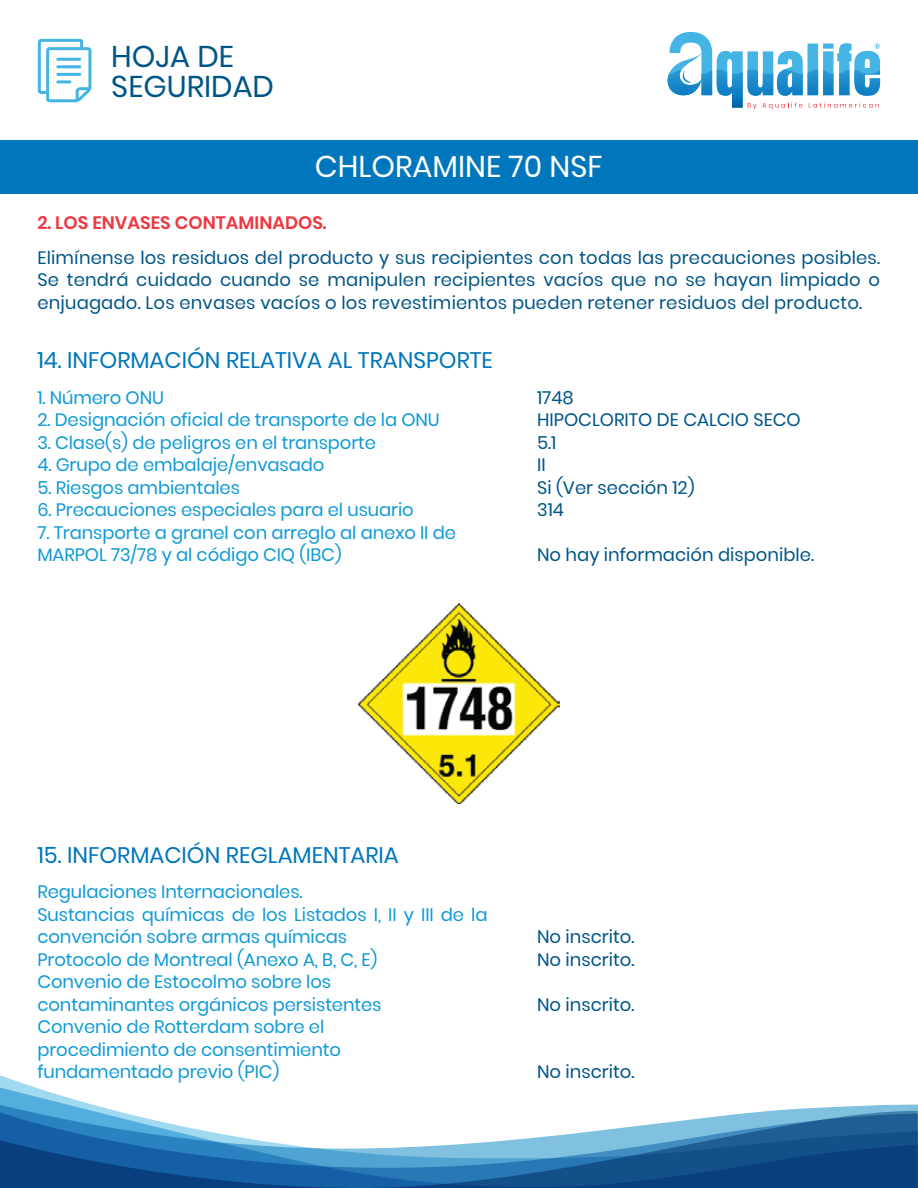
<style>
.page{position:relative;width:918px;height:1188px;background:#fff}
.page>*{position:absolute;margin:0;border:0;box-sizing:border-box;transform-origin:0 0}
.t1{font:30px/30px "Poppins";color:#005587}
.t2{font:30px "Poppins";color:#fff}
.t3{font:22.5px "Poppins";color:#0076bc}
.t4{font:18px/22.5px "Poppins";letter-spacing:-.005em;color:#0f9ad6}
.t5{font:18px/22.5px "Poppins";color:#005587}
.t6{font:600 18px "Poppins";color:#ef3742}
</style>
<div class="page">
<div style="left:0;top:140px;width:918px;height:54px;background:#0076bc"></div>
<svg style="left:0;top:1087px;width:918px;height:18px"></svg>
<svg style="left:0;top:1105px;width:918px;height:6px"></svg>
<svg style="left:0;top:1111px;width:918px;height:77px"></svg>
<svg style="left:668px;top:32px;width:212px;height:77px"></svg>
<svg style="left:38px;top:39px;width:53px;height:63px"></svg>
<img style="left:359px;top:604px;width:200px;height:200px">
<h1 class="t1" style="left:111px;top:41px;width:164px">HOJA DE<br>SEGURIDAD</h1>
<h1 class="t2" style="left:315px;top:149px;width:289px">CHLORAMINE 70 NSF</h1>
<p class="t6" style="left:37px;top:212px;width:291px">2. LOS ENVASES CONTAMINADOS.</p>
<p class="t5" style="left:37px;top:246px;width:844px;text-align:justify">Elimínense los residuos del producto y sus recipientes con todas las precauciones posibles.<br>Se tendrá cuidado cuando se manipulen recipientes vacíos que no se hayan limpiado o enjuagado. Los envases vacíos o los revestimientos pueden retener residuos del producto.</p>
<p class="t3" style="left:37px;top:347px;width:457px">14. INFORMACIÓN RELATIVA AL TRANSPORTE</p>
<p class="t4" style="left:37px;top:386px;width:128px">1. Número ONU</p>
<p class="t4" style="left:37px;top:409px;width:404px">2. Designación oficial de transporte de la ONU</p>
<p class="t4" style="left:37px;top:431px;width:340px">3. Clase(s) de peligros en el transporte</p>
<p class="t4" style="left:37px;top:454px;width:289px">4. Grupo de embalaje/envasado</p>
<p class="t4" style="left:37px;top:476px;width:204px">5. Riesgos ambientales</p>
<p class="t4" style="left:37px;top:499px;width:378px">6. Precauciones especiales para el usuario</p>
<p class="t4" style="left:37px;top:521px;width:420px">7. Transporte a granel con arreglo al anexo II de<br>MARPOL 73/78 y al código CIQ (IBC)</p>
<p class="t5" style="left:537px;top:386px;width:265px">1748<br>HIPOCLORITO DE CALCIO SECO<br>5.1<br>II<br>Si (Ver sección 12)<br>314</p>
<p class="t5" style="left:537px;top:544px;width:278px">No hay información disponible.</p>
<p class="t3" style="left:37px;top:842px;width:363px">15. INFORMACIÓN REGLAMENTARIA</p>
<p class="t4" style="left:37px;top:881px;width:452px">Regulaciones Internacionales.<br>Sustancias químicas de los Listados I, II y III de la convención sobre armas químicas<br>Protocolo de Montreal (Anexo A, B, C, E)<br>Convenio de Estocolmo sobre los<br>contaminantes orgánicos persistentes<br>Convenio de Rotterdam sobre el<br>procedimiento de consentimiento<br>fundamentado previo (PIC)</p>
<p class="t5" style="left:537px;top:926px;width:99px">No inscrito.<br>No inscrito.</p>
<p class="t5" style="left:537px;top:993px;width:99px">No inscrito.</p>
<p class="t5" style="left:537px;top:1061px;width:99px">No inscrito.</p>
</div>
